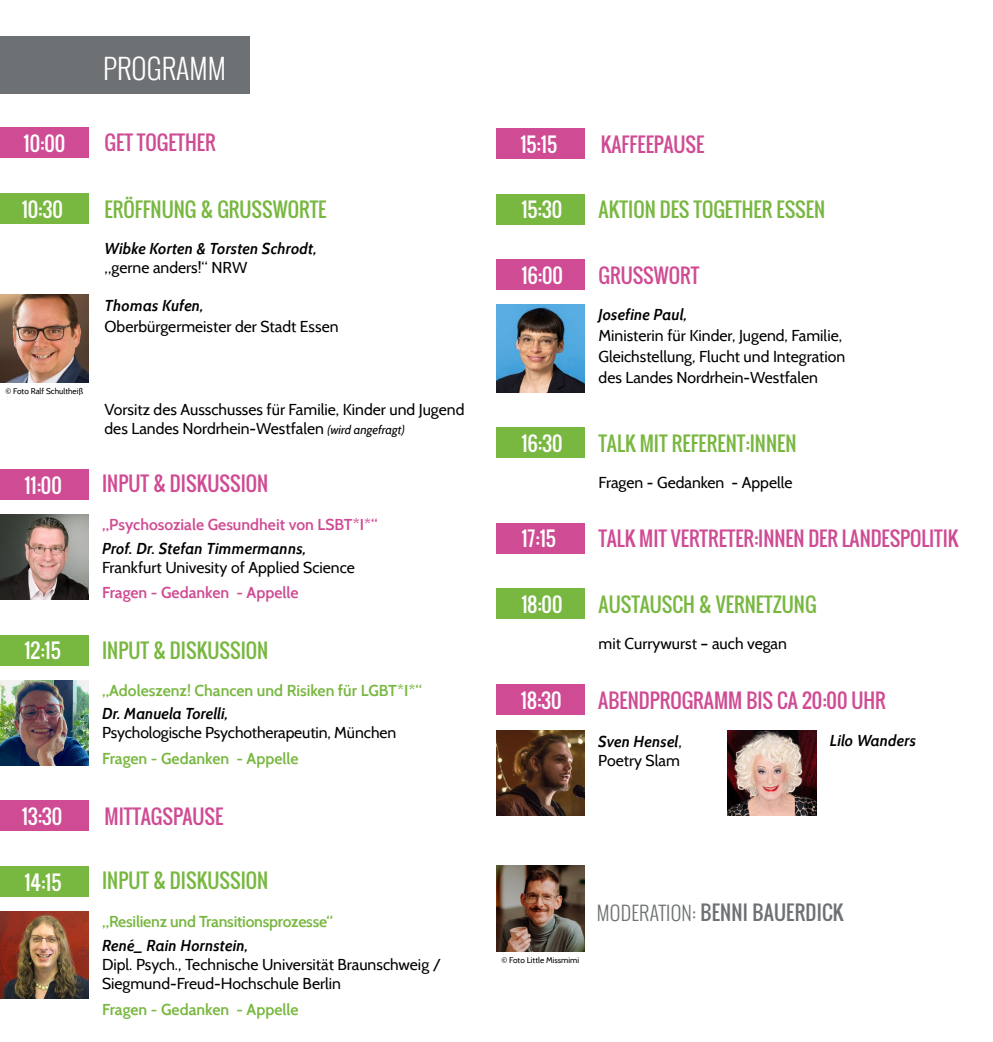
<style>
.page{position:relative;width:993px;height:1042px;background:#fff}
.page>*{position:absolute;margin:0;border:0;box-sizing:border-box;transform-origin:0 0}
.t1{font:300 28px "Oswald";color:#fff}
.t2{font:19.6px "Oswald";color:#cf4b93}
.t3{font:19.6px "Oswald";color:#78b740}
.t4{font:19.6px "Oswald";color:#fff}
.t5{font:19.6px "Oswald";letter-spacing:.01em;color:#6e7173}
.t6{font:15.75px/18.9px "Cabin";color:#000}
.t7{font:italic 600 15.75px "Cabin";color:#000}
.t8{font:600 15.75px "Cabin";color:#78b740}
.t9{font:600 15.75px "Cabin";color:#cf4b93}
.t10{font:8.22px "Cabin";color:#000}
.s1{font-style:italic;font-size:12.25px}
.s2{font-weight:600;font-style:italic}
.s3{font-weight:300}
</style>
<div class="page">
<div style="left:0;top:127px;width:88px;height:31px;background:#cf4b93"></div>
<div style="left:0;top:36px;width:249px;height:58px;background:#6e7173"></div>
<div style="left:496px;top:522px;width:88px;height:31px;background:#cf4b93"></div>
<img style="left:0;top:514px;width:88px;height:86px">
<div style="left:0;top:469px;width:88px;height:31px;background:#cf4b93"></div>
<img style="left:0;top:680px;width:88px;height:85px">
<div style="left:0;top:634px;width:88px;height:31px;background:#78b740"></div>
<div style="left:0;top:800px;width:88px;height:31px;background:#cf4b93"></div>
<div style="left:496px;top:128px;width:88px;height:31px;background:#cf4b93"></div>
<div style="left:0;top:193px;width:88px;height:31px;background:#78b740"></div>
<img style="left:0;top:295px;width:88px;height:87px">
<div style="left:496px;top:259px;width:88px;height:31px;background:#cf4b93"></div>
<img style="left:496px;top:305px;width:88px;height:87px">
<div style="left:496px;top:427px;width:88px;height:31px;background:#78b740"></div>
<div style="left:496px;top:588px;width:88px;height:31px;background:#78b740"></div>
<img style="left:0;top:912px;width:88px;height:87px">
<div style="left:0;top:866px;width:88px;height:31px;background:#78b740"></div>
<div style="left:496px;top:684px;width:88px;height:31px;background:#cf4b93"></div>
<img style="left:496px;top:730px;width:88px;height:86px">
<img style="left:727px;top:730px;width:88px;height:86px">
<div style="left:496px;top:194px;width:88px;height:30px;background:#78b740"></div>
<img style="left:496px;top:866px;width:88px;height:85px">
<h1 class="t1" style="left:103px;top:48px;width:124px">PROGRAMM</h1>
<p class="t4" style="left:24px;top:129px;width:43px">10:00</p>
<p class="t2" style="left:104px;top:128px;width:113px">GET TOGETHER</p>
<p class="t4" style="left:22px;top:195px;width:43px">10:30</p>
<p class="t3" style="left:104px;top:195px;width:223px">ERÖFFNUNG &amp; GRUSSWORTE</p>
<p class="t7" style="left:104px;top:239px;width:214px">Wibke Korten &amp; Torsten Schrodt,</p>
<p class="t6" style="left:104px;top:258px;width:144px">„gerne anders!“ NRW</p>
<p class="t7" style="left:104px;top:296px;width:101px">Thomas Kufen,</p>
<p class="t6" style="left:104px;top:317px;width:235px">Oberbürgermeister der Stadt Essen</p>
<p class="t10" style="left:5px;top:386px;width:79px">© Foto Ralf Schultheiß</p>
<p class="t6" style="left:104px;top:400px;width:361px">Vorsitz des Ausschusses für Familie, Kinder und Jugend des Landes Nordrhein-Westfalen <span class="s1">(wird angefragt)</span></p>
<p class="t4" style="left:24px;top:470px;width:39px">11:00</p>
<p class="t2" style="left:102px;top:469px;width:168px">INPUT &amp; DISKUSSION</p>
<p class="t9" style="left:102px;top:515px;width:277px">„Psychosoziale Gesundheit von LSBT*I*“</p>
<p class="t7" style="left:102px;top:538px;width:206px">Prof. Dr. Stefan Timmermanns,</p>
<p class="t6" style="left:102px;top:557px;width:254px">Frankfurt Univesity of Applied Science</p>
<p class="t9" style="left:102px;top:583px;width:198px">Fragen - Gedanken - Appelle</p>
<p class="t4" style="left:24px;top:636px;width:38px">12:15</p>
<p class="t3" style="left:102px;top:636px;width:168px">INPUT &amp; DISKUSSION</p>
<p class="t8" style="left:102px;top:680px;width:321px">„Adoleszenz! Chancen und Risiken für LGBT*I*“</p>
<p class="t7" style="left:102px;top:704px;width:128px">Dr. Manuela Torelli,</p>
<p class="t6" style="left:102px;top:723px;width:296px">Psychologische Psychotherapeutin, München</p>
<p class="t8" style="left:102px;top:749px;width:198px">Fragen - Gedanken - Appelle</p>
<p class="t4" style="left:22px;top:802px;width:42px">13:30</p>
<p class="t2" style="left:104px;top:802px;width:120px">MITTAGSPAUSE</p>
<p class="t4" style="left:24px;top:867px;width:39px">14:15</p>
<p class="t3" style="left:102px;top:866px;width:168px">INPUT &amp; DISKUSSION</p>
<p class="t8" style="left:102px;top:912px;width:232px">„Resilienz und Transitionsprozesse“</p>
<p class="t7" style="left:102px;top:935px;width:148px">René_ Rain Hornstein,</p>
<p class="t6" style="left:102px;top:954px;width:340px">Dipl. Psych., Technische Universität Braunschweig /<br>Siegmund-Freud-Hochschule Berlin</p>
<p class="t8" style="left:102px;top:999px;width:198px">Fragen - Gedanken - Appelle</p>
<p class="t4" style="left:520px;top:130px;width:38px">15:15</p>
<p class="t2" style="left:600px;top:129px;width:105px">KAFFEEPAUSE</p>
<p class="t4" style="left:521px;top:195px;width:42px">15:30</p>
<p class="t3" style="left:598px;top:195px;width:228px">AKTION DES TOGETHER ESSEN</p>
<p class="t4" style="left:521px;top:261px;width:43px">16:00</p>
<p class="t2" style="left:598px;top:261px;width:102px">GRUSSWORT</p>
<p class="t7" style="left:598px;top:305px;width:90px">Josefine Paul,</p>
<p class="t6" style="left:598px;top:325px;width:248px;line-height:21px">Ministerin für Kinder, Jugend, Familie,<br>Gleichstellung, Flucht und Integration des Landes Nordrhein-Westfalen</p>
<p class="t4" style="left:521px;top:428px;width:43px">16:30</p>
<p class="t3" style="left:598px;top:428px;width:199px">TALK MIT REFERENT:INNEN</p>
<p class="t6" style="left:598px;top:473px;width:195px">Fragen - Gedanken - Appelle</p>
<p class="t4" style="left:521px;top:524px;width:36px">17:15</p>
<p class="t2" style="left:598px;top:524px;width:361px">TALK MIT VERTRETER:INNEN DER LANDESPOLITIK</p>
<p class="t4" style="left:521px;top:590px;width:43px">18:00</p>
<p class="t3" style="left:598px;top:590px;width:219px">AUSTAUSCH &amp; VERNETZUNG</p>
<p class="t6" style="left:598px;top:634px;width:190px">mit Currywurst – auch vegan</p>
<p class="t4" style="left:521px;top:685px;width:42px">18:30</p>
<p class="t2" style="left:598px;top:685px;width:289px">ABENDPROGRAMM BIS CA 20:00 UHR</p>
<p class="t6" style="left:598px;top:731px;width:85px"><span class="s2">Sven Hensel</span>,<br>Poetry Slam</p>
<p class="t7" style="left:829px;top:730px;width:88px">Lilo Wanders</p>
<p class="t10" style="left:501px;top:955px;width:79px">© Foto Little Missmimi</p>
<p class="t5" style="left:596px;top:897px;width:248px"><span class="s3">MODERATION:</span> BENNI BAUERDICK</p>
</div>
